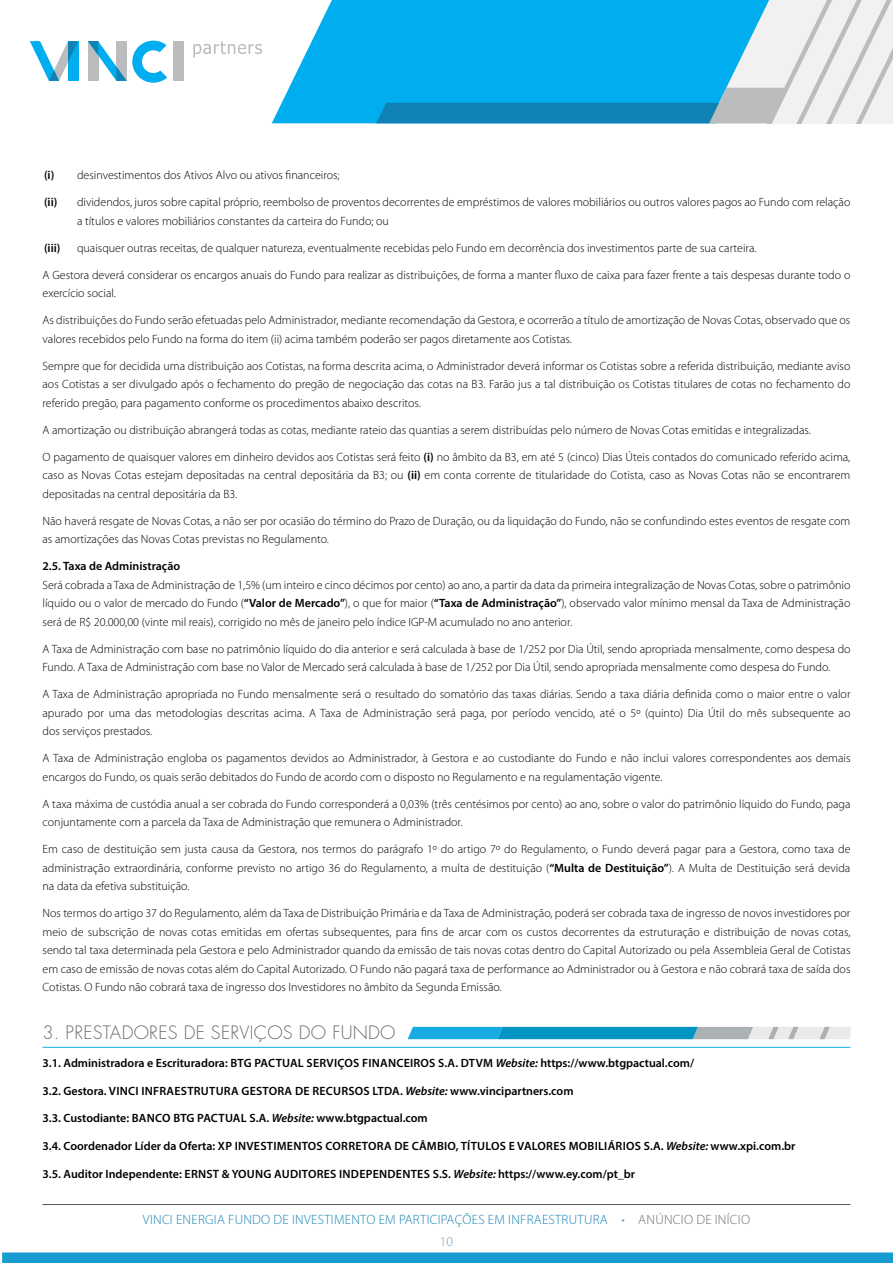
<style>
.page{position:relative;width:893px;height:1263px;background:#fff}
.page>*{position:absolute;margin:0;border:0;box-sizing:border-box;transform-origin:0 0}
.t1{font:300 18px "Futura";letter-spacing:.015em;color:#6d6e71}
.t2{font:300 13.5px/21.8px "Myriad Pro";letter-spacing:.02em;color:#1a85b5;text-align:center}
.t3{font:300 12px/18.5px "Myriad Pro";color:#000}
.t4{font:600 12px "Myriad Pro";color:#000}
.t5{font:600 12px "Myriad Pro";letter-spacing:.02em;color:#000}
.s1{font-weight:600}
.s2{font-style:italic}
.s3{color:#6da0c6}
.s4{color:#6d6e71}
</style>
<div class="page">
<div style="left:2px;top:1252px;width:891px;height:11px;background:#179bd0"></div>
<hr style="left:43px;top:1204px;width:807px;height:1px;background:#58595b">
<svg style="left:272px;top:0;width:104px;height:123px;fill:#00aeef"></svg>
<svg style="left:376px;top:0;width:516px;height:123px"></svg>
<div style="left:173px;top:41px;width:11px;height:40px;background:#babcbe"></div>
<svg style="left:30px;top:41px;width:48px;height:40px"></svg>
<svg style="left:88px;top:41px;width:79px;height:42px"></svg>
<svg style="left:193px;top:41px;width:69px;height:17px"></svg>
<hr style="left:43px;top:1047px;width:807px;height:1px;background:#16ace3">
<svg style="left:408px;top:1027px;width:442px;height:12px;background:#4daece"></svg>
<p class="t3" style="left:44px;top:166px;width:297px"><span class="s1">(i)</span> desinvestimentos dos Ativos Alvo ou ativos financeiros;</p>
<p class="t3" style="left:77px;top:193px;width:775px;text-indent:-33px"><span class="s1">(ii)</span> dividendos, juros sobre capital próprio, reembolso de proventos decorrentes de empréstimos de valores mobiliários ou outros valores pagos ao Fundo com relação a títulos e valores mobiliários constantes da carteira do Fundo; ou</p>
<p class="t4" style="left:44px;top:240px;width:18px">(iii)</p>
<p class="t3" style="left:77px;top:239px;width:681px">quaisquer outras receitas, de qualquer natureza, eventualmente recebidas pelo Fundo em decorrência dos investimentos parte de sua carteira.</p>
<p class="t3" style="left:43px;top:266px;width:809px">A Gestora deverá considerar os encargos anuais do Fundo para realizar as distribuições, de forma a manter fluxo de caixa para fazer frente a tais despesas durante todo o exercício social.</p>
<p class="t3" style="left:43px;top:311px;width:809px">As distribuições do Fundo serão efetuadas pelo Administrador, mediante recomendação da Gestora, e ocorrerão a título de amortização de Novas Cotas, observado que os valores recebidos pelo Fundo na forma do item (ii) acima também poderão ser pagos diretamente aos Cotistas.</p>
<p class="t3" style="left:43px;top:357px;width:809px;text-align:justify">Sempre que for decidida uma distribuição aos Cotistas, na forma descrita acima, o Administrador deverá informar os Cotistas sobre a referida distribuição, mediante aviso aos Cotistas a ser divulgado após o fechamento do pregão de negociação das cotas na B3. Farão jus a tal distribuição os Cotistas titulares de cotas no fechamento do referido pregão, para pagamento conforme os procedimentos abaixo descritos.</p>
<p class="t3" style="left:43px;top:421px;width:770px">A amortização ou distribuição abrangerá todas as cotas, mediante rateio das quantias a serem distribuídas pelo número de Novas Cotas emitidas e integralizadas.</p>
<p class="t3" style="left:43px;top:448px;width:809px;text-align:justify">O pagamento de quaisquer valores em dinheiro devidos aos Cotistas será feito <span class="s1">(i)</span> no âmbito da B3, em até 5 (cinco) Dias Úteis contados do comunicado referido acima, caso as Novas Cotas estejam depositadas na central depositária da B3; ou <span class="s1">(ii)</span> em conta corrente de titularidade do Cotista, caso as Novas Cotas não se encontrarem depositadas na central depositária da B3.</p>
<p class="t3" style="left:43px;top:512px;width:809px">Não haverá resgate de Novas Cotas, a não ser por ocasião do término do Prazo de Duração, ou da liquidação do Fundo, não se confundindo estes eventos de resgate com as amortizações das Novas Cotas previstas no Regulamento.</p>
<p class="t4" style="left:43px;top:558px;width:139px">2.5. Taxa de Administração</p>
<p class="t3" style="left:43px;top:575px;width:809px;text-align:justify">Será cobrada a Taxa de Administração de 1,5% (um inteiro e cinco décimos por cento) ao ano, a partir da data da primeira integralização de Novas Cotas, sobre o patrimônio líquido ou o valor de mercado do Fundo (<span class="s1">“Valor de Mercado”</span>), o que for maior (<span class="s1">“Taxa de Administração”</span>), observado valor mínimo mensal da Taxa de Administração será de R$ 20.000,00 (vinte mil reais), corrigido no mês de janeiro pelo índice IGP-M acumulado no ano anterior.</p>
<p class="t3" style="left:43px;top:639px;width:809px">A Taxa de Administração com base no patrimônio líquido do dia anterior e será calculada à base de 1/252 por Dia Útil, sendo apropriada mensalmente, como despesa do<br>Fundo. A Taxa de Administração com base no Valor de Mercado será calculada à base de 1/252 por Dia Útil, sendo apropriada mensalmente como despesa do Fundo.</p>
<p class="t3" style="left:43px;top:685px;width:809px;text-align:justify">A Taxa de Administração apropriada no Fundo mensalmente será o resultado do somatório das taxas diárias. Sendo a taxa diária definida como o maior entre o valor apurado por uma das metodologias descritas acima. A Taxa de Administração será paga, por período vencido, até o 5º (quinto) Dia Útil do mês subsequente ao dos serviços prestados.</p>
<p class="t3" style="left:43px;top:749px;width:809px">A Taxa de Administração engloba os pagamentos devidos ao Administrador, à Gestora e ao custodiante do Fundo e não inclui valores correspondentes aos demais encargos do Fundo, os quais serão debitados do Fundo de acordo com o disposto no Regulamento e na regulamentação vigente.</p>
<p class="t3" style="left:43px;top:794px;width:809px">A taxa máxima de custódia anual a ser cobrada do Fundo corresponderá a 0,03% (três centésimos por cento) ao ano, sobre o valor do patrimônio líquido do Fundo, paga conjuntamente com a parcela da Taxa de Administração que remunera o Administrador.</p>
<p class="t3" style="left:43px;top:840px;width:809px;text-align:justify">Em caso de destituição sem justa causa da Gestora, nos termos do parágrafo 1º do artigo 7º do Regulamento, o Fundo deverá pagar para a Gestora, como taxa de administração extraordinária, conforme previsto no artigo 36 do Regulamento, a multa de destituição (<span class="s1">“Multa de Destituição”</span>). A Multa de Destituição será devida na data da efetiva substituição.</p>
<p class="t3" style="left:43px;top:904px;width:809px;text-align:justify">Nos termos do artigo 37 do Regulamento, além da Taxa de Distribuição Primária e da Taxa de Administração, poderá ser cobrada taxa de ingresso de novos investidores por meio de subscrição de novas cotas emitidas em ofertas subsequentes, para fins de arcar com os custos decorrentes da estruturação e distribuição de novas cotas, sendo tal taxa determinada pela Gestora e pelo Administrador quando da emissão de tais novas cotas dentro do Capital Autorizado ou pela Assembleia Geral de Cotistas em caso de emissão de novas cotas além do Capital Autorizado. O Fundo não pagará taxa de performance ao Administrador ou à Gestora e não cobrará taxa de saída dos Cotistas. O Fundo não cobrará taxa de ingresso dos Investidores no âmbito da Segunda Emissão.</p>
<h1 class="t1" style="left:43px;top:1021px;width:355px">3. PRESTADORES DE SERVIÇOS DO FUNDO</h1>
<p class="t4" style="left:43px;top:1055px;width:653px">3.1. Administradora e Escrituradora: BTG PACTUAL SERVIÇOS FINANCEIROS S.A. DTVM <span class="s2">Website:</span> https://www.btgpactual.com/</p>
<p class="t5" style="left:43px;top:1083px;width:532px">3.2. Gestora. VINCI INFRAESTRUTURA GESTORA DE RECURSOS LTDA. <span class="s2">Website:</span> www.vincipartners.com</p>
<p class="t4" style="left:43px;top:1111px;width:387px">3.3. Custodiante: BANCO BTG PACTUAL S.A. <span class="s2">Website:</span> www.btgpactual.com</p>
<p class="t5" style="left:43px;top:1138px;width:754px">3.4. Coordenador Líder da Oferta: XP INVESTIMENTOS CORRETORA DE CÂMBIO, TÍTULOS E VALORES MOBILIÁRIOS S.A. <span class="s2">Website:</span> www.xpi.com.br</p>
<p class="t4" style="left:43px;top:1166px;width:594px">3.5. Auditor Independente: ERNST &amp; YOUNG AUDITORES INDEPENDENTES S.S. <span class="s2">Website:</span> https://www.ey.com/pt_br</p>
<p class="t2" style="left:143px;top:1209px;width:609px">VINCI ENERGIA FUNDO DE INVESTIMENTO EM PARTICIPAÇÕES EM INFRAESTRUTURA <span class="s3">•</span> <span class="s4">ANÚNCIO DE INÍCIO<br></span><span class="s3">10</span></p>
</div>
